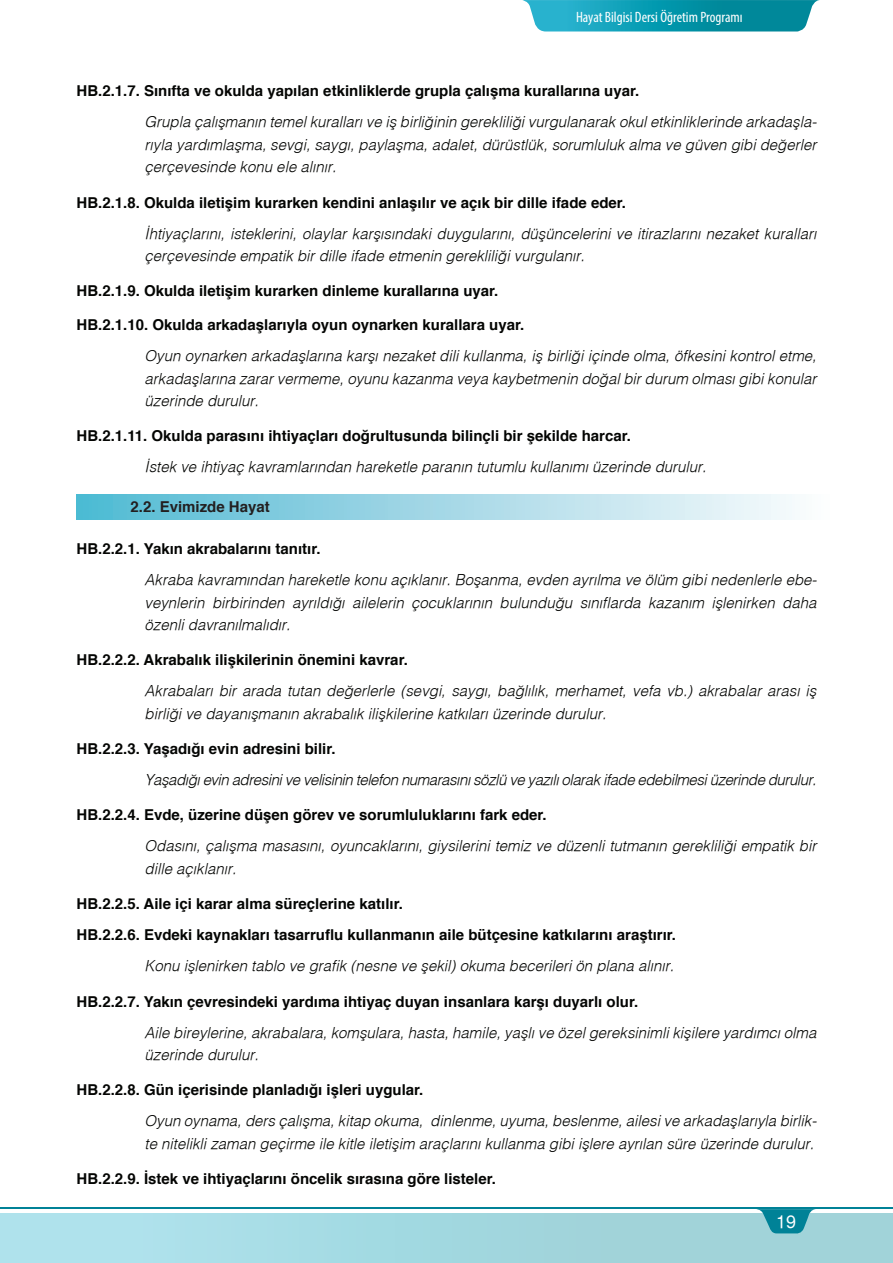
<style>
.page{position:relative;width:893px;height:1263px;background:#fff}
.page>*{position:absolute;margin:0;border:0;box-sizing:border-box;transform-origin:0 0}
.t1{font:500 18px "Helvetica";color:#fff}
.t2{font:italic 300 15px/22.5px "Helvetica";color:#040503}
.t3{font:700 15px/31px "Helvetica";color:#040503}
.t4{font:italic 300 15px "Helvetica";letter-spacing:-.03em;color:#040503}
.t5{font:condensed 15px "Myriad Pro";color:#fff}
.t6{font:700 15px "Helvetica";color:#231f20}
</style>
<div class="page">
<div style="left:0;top:1213px;width:893px;height:50px;background:linear-gradient(to right,#aee3ed,#9dcfd4)"></div>
<hr style="left:0;top:1213px;width:1px;height:50px;background:#afe2ec">
<hr style="left:0;top:1207px;width:893px;height:2px;background:#008297">
<svg style="left:756px;top:1209px;width:66px;height:25px;background:#45a5b3"></svg>
<svg style="left:522px;top:0;width:298px;height:32px;background:#21a1b5"></svg>
<div style="left:77px;top:494px;width:755px;height:26px;background:linear-gradient(to right,#50b9d3,#fefcfd)"></div>
<p class="t5" style="left:576px;top:8px;width:168px">Hayat Bilgisi Dersi Öğretim Programı</p>
<p class="t3" style="left:77px;top:76px;width:564px">HB.2.1.7. Sınıfta ve okulda yapılan etkinliklerde grupla çalışma kurallarına uyar.</p>
<p class="t2" style="left:145px;top:110px;width:674px;text-align:justify">Grupla çalışmanın temel kuralları ve iş birliğinin gerekliliği vurgulanarak okul etkinliklerinde arkadaşla&shy;rıyla yardımlaşma, sevgi, saygı, paylaşma, adalet, dürüstlük, sorumluluk alma ve güven gibi değerler çerçevesinde konu ele alınır.</p>
<p class="t3" style="left:77px;top:187px;width:551px">HB.2.1.8. Okulda iletişim kurarken kendini anlaşılır ve açık bir dille ifade eder.</p>
<p class="t2" style="left:145px;top:222px;width:673px">İhtiyaçlarını, isteklerini, olaylar karşısındaki duygularını, düşüncelerini ve itirazlarını nezaket kuralları çerçevesinde empatik bir dille ifade etmenin gerekliliği vurgulanır.</p>
<p class="t3" style="left:77px;top:275px;width:423px">HB.2.1.9. Okulda iletişim kurarken dinleme kurallarına uyar.</p>
<p class="t3" style="left:77px;top:309px;width:449px">HB.2.1.10. Okulda arkadaşlarıyla oyun oynarken kurallara uyar.</p>
<p class="t2" style="left:145px;top:344px;width:673px;text-align:justify">Oyun oynarken arkadaşlarına karşı nezaket dili kullanma, iş birliği içinde olma, öfkesini kontrol etme, arkadaşlarına zarar vermeme, oyunu kazanma veya kaybetmenin doğal bir durum olması gibi konular üzerinde durulur.</p>
<p class="t3" style="left:77px;top:421px;width:556px">HB.2.1.11. Okulda parasını ihtiyaçları doğrultusunda bilinçli bir şekilde harcar.</p>
<p class="t2" style="left:145px;top:455px;width:563px">İstek ve ihtiyaç kavramlarından hareketle paranın tutumlu kullanımı üzerinde durulur.</p>
<p class="t6" style="left:131px;top:495px;width:141px">2.2. Evimizde Hayat</p>
<p class="t3" style="left:77px;top:533px;width:246px">HB.2.2.1. Yakın akrabalarını tanıtır.</p>
<p class="t2" style="left:145px;top:568px;width:674px;text-align:justify">Akraba kavramından hareketle konu açıklanır. Boşanma, evden ayrılma ve ölüm gibi nedenlerle ebe&shy;veynlerin birbirinden ayrıldığı ailelerin çocuklarının bulunduğu sınıflarda kazanım işlenirken daha özenli davranılmalıdır.</p>
<p class="t3" style="left:77px;top:645px;width:333px">HB.2.2.2. Akrabalık ilişkilerinin önemini kavrar.</p>
<p class="t2" style="left:145px;top:679px;width:673px">Akrabaları bir arada tutan değerlerle (sevgi, saygı, bağlılık, merhamet, vefa vb.) akrabalar arası iş birliği ve dayanışmanın akrabalık ilişkilerine katkıları üzerinde durulur.</p>
<p class="t3" style="left:77px;top:733px;width:261px">HB.2.2.3. Yaşadığı evin adresini bilir.</p>
<p class="t4" style="left:145px;top:770px;width:673px">Yaşadığı evin adresini ve velisinin telefon numarasını sözlü ve yazılı olarak ifade edebilmesi üzerinde durulur.</p>
<p class="t3" style="left:77px;top:800px;width:472px">HB.2.2.4. Evde, üzerine düşen görev ve sorumluluklarını fark eder.</p>
<p class="t2" style="left:145px;top:834px;width:673px">Odasını, çalışma masasını, oyuncaklarını, giysilerini temiz ve düzenli tutmanın gerekliliği empatik bir dille açıklanır.</p>
<p class="t3" style="left:77px;top:889px;width:601px">HB.2.2.5. Aile içi karar alma süreçlerine katılır.<br>HB.2.2.6. Evdeki kaynakları tasarruflu kullanmanın aile bütçesine katkılarını araştırır.</p>
<p class="t2" style="left:145px;top:954px;width:531px">Konu işlenirken tablo ve grafik (nesne ve şekil) okuma becerileri ön plana alınır.</p>
<p class="t3" style="left:77px;top:986px;width:563px">HB.2.2.7. Yakın çevresindeki yardıma ihtiyaç duyan insanlara karşı duyarlı olur.</p>
<p class="t2" style="left:145px;top:1020px;width:673px">Aile bireylerine, akrabalara, komşulara, hasta, hamile, yaşlı ve özel gereksinimli kişilere yardımcı olma üzerinde durulur.</p>
<p class="t3" style="left:77px;top:1075px;width:348px">HB.2.2.8. Gün içerisinde planladığı işleri uygular.</p>
<p class="t2" style="left:145px;top:1109px;width:674px">Oyun oynama, ders çalışma, kitap okuma, dinlenme, uyuma, beslenme, ailesi ve arkadaşlarıyla birlik&shy;te nitelikli zaman geçirme ile kitle iletişim araçlarını kullanma gibi işlere ayrılan süre üzerinde durulur.</p>
<p class="t3" style="left:77px;top:1163px;width:421px">HB.2.2.9. İstek ve ihtiyaçlarını öncelik sırasına göre listeler.</p>
<p class="t1" style="left:776px;top:1211px;width:22px">19</p>
</div>
